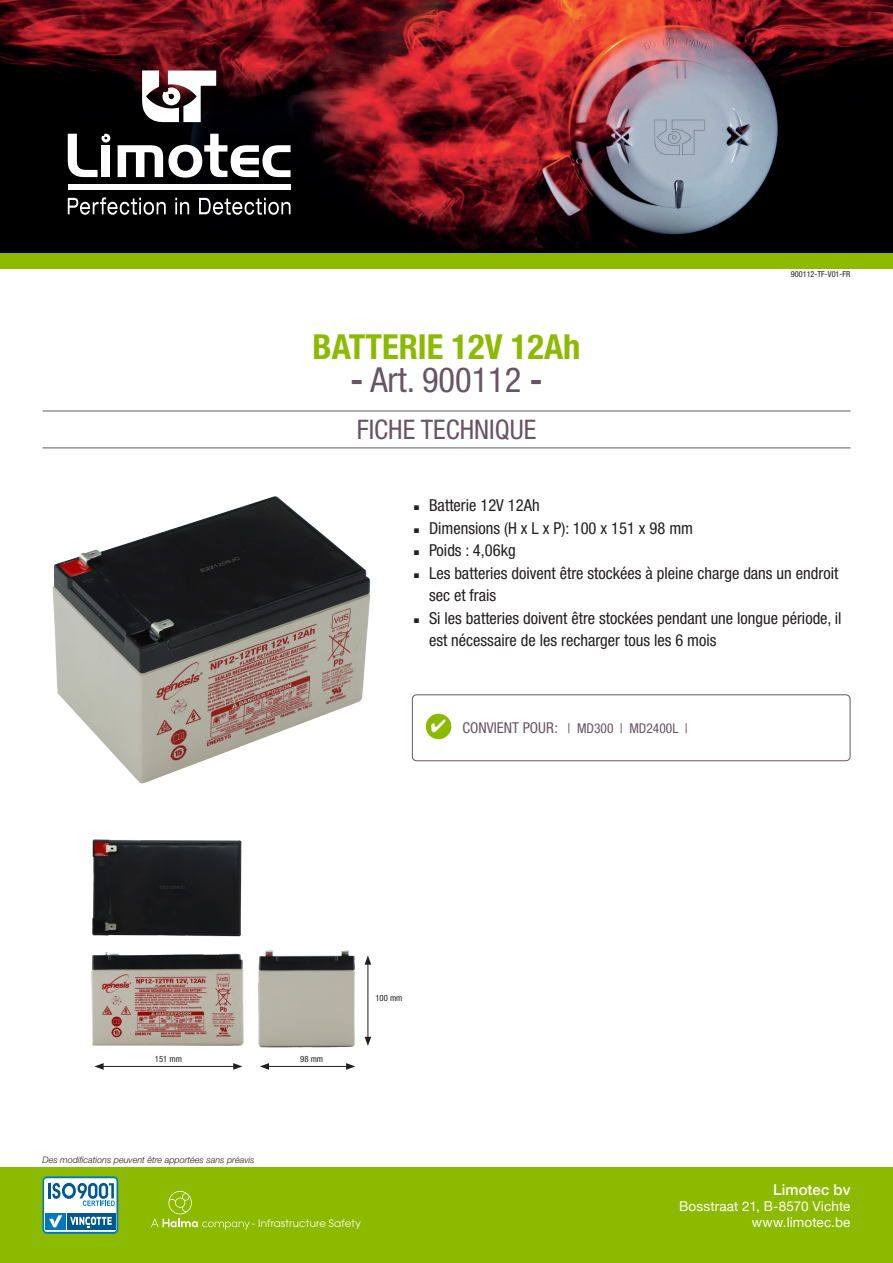
<style>
.page{position:relative;width:893px;height:1263px;background:#fff}
.page>*{position:absolute;margin:0;border:0;box-sizing:border-box;transform-origin:0 0}
.t1{font:700 condensed 34.5px "Helvetica Neue LT Std";color:#8bba00}
.t2{font:condensed 34.5px "Helvetica Neue LT Std";color:#685463}
.t3{font:condensed 27px "Helvetica Neue LT Std";color:#685463}
.t4{font:condensed 16.5px/22.5px "Helvetica Neue LT Std";color:#231f20}
.t5{font:500 15px "Helvetica Neue";letter-spacing:.005em;color:#fff}
.t6{font:13.5px "Helvetica Neue";letter-spacing:.01em;color:#fff}
._1__Kader{font:condensed 13.5px "Helvetica Neue LT Std";color:#685463}
.t7{font:10.2px "ITC Avant Garde Pro";letter-spacing:.025em;color:#fff}
._1__Tekst{font:italic 300 9px "Helvetica Neue LT Std";color:#231f20}
.TF_bullets{font:condensed 8.7px "Helvetica Neue LT Std";color:#231f20}
.t8{font:condensed 8.25px "Helvetica Neue LT Std";color:#231f20}
.s1{font-weight:700}
.s2{font-size:15px}
</style>
<div class="page">
<hr style="left:43px;top:411px;width:807px;height:1px;background:#685463">
<hr style="left:43px;top:447px;width:807px;height:1px;background:#685463">
<img style="left:0;top:0;width:893px;height:253px">
<svg style="left:68px;top:197px;width:98px;height:18px"></svg>
<svg style="left:175px;top:198px;width:14px;height:16px"></svg>
<svg style="left:199px;top:198px;width:92px;height:17px"></svg>
<div style="left:68px;top:185px;width:223px;height:5px;background:#fff"></div>
<svg style="left:118px;top:134px;width:173px;height:44px"></svg>
<svg style="left:68px;top:134px;width:42px;height:43px"></svg>
<svg style="left:142px;top:70px;width:74px;height:52px"></svg>
<div style="left:0;top:1167px;width:893px;height:96px;background:#8bba00"></div>
<div style="left:0;top:253px;width:893px;height:15px;background:#8bba00"></div>
<svg style="left:151px;top:1191px;width:99px;height:39px"></svg>
<svg style="left:43px;top:1176px;width:75px;height:58px;background:#89b7d2"></svg>
<div style="left:412px;top:694px;width:438px;height:67px;border:1px solid #685463;border-radius:4px"></div>
<div style="left:426px;top:714px;width:25px;height:25px;background:#8bba00;border-radius:50%"></div>
<img style="left:52px;top:496px;width:319px;height:288px">
<img style="left:91px;top:953px;width:153px;height:93px">
<img style="left:258px;top:950px;width:97px;height:98px">
<img style="left:92px;top:839px;width:150px;height:98px">
<hr style="left:101px;top:1066px;width:135px;height:1px;background:#231f20">
<svg style="left:94px;top:1063px;width:10px;height:7px"></svg>
<svg style="left:233px;top:1063px;width:9px;height:7px"></svg>
<hr style="left:267px;top:1066px;width:81px;height:1px;background:#231f20">
<svg style="left:260px;top:1063px;width:9px;height:7px"></svg>
<svg style="left:346px;top:1063px;width:9px;height:7px"></svg>
<hr style="left:368px;top:962px;width:1px;height:77px;background:#231f20">
<svg style="left:365px;top:1037px;width:6px;height:9px"></svg>
<svg style="left:365px;top:955px;width:6px;height:10px"></svg>
<p class="t1" style="left:312px;top:326px;width:269px">BATTERIE 12V 12Ah</p>
<p class="t2" style="left:351px;top:360px;width:193px"><span class="s1">-</span> Art. 900112 <span class="s1">-</span></p>
<p class="t3" style="left:357px;top:414px;width:181px">FICHE TECHNIQUE</p>
<p class="t8" style="left:791px;top:269px;width:61px">900112-TF-V01-FR</p>
<p class="t4" style="left:412px;top:494px;width:129px">◾ Batterie 12V 12Ah</p>
<p class="t4" style="left:412px;top:517px;width:283px">◾ Dimensions (H x L x P): 100 x 151 x 98 mm</p>
<p class="t4" style="left:412px;top:539px;width:105px">◾ Poids : 4,06kg</p>
<p class="t4" style="left:429px;top:562px;width:411px;text-indent:-17px">◾ Les batteries doivent être stockées à pleine charge dans un endroit sec et frais</p>
<p class="t4" style="left:429px;top:607px;width:414px;text-indent:-17px">◾ Si les batteries doivent être stockées pendant une longue période, il est nécessaire de les recharger tous les 6 mois</p>
<p class="_1__Kader" style="left:462px;top:720px;width:227px"><span class="s2">CONVIENT POUR:</span> | MD300 | MD2400L |</p>
<p class="TF_bullets" style="left:155px;top:1054px;width:29px">151 mm</p>
<p class="TF_bullets" style="left:300px;top:1054px;width:24px">98 mm</p>
<p class="TF_bullets" style="left:375px;top:992px;width:29px">100 mm</p>
<p class="_1__Tekst" style="left:43px;top:1154px;width:214px">Des modifications peuvent être apportées sans préavis</p>
<p class="t7" style="left:252px;top:1217px;width:111px">- Infrastructure Safety</p>
<p class="t5" style="left:773px;top:1178px;width:79px">Limotec bv</p>
<p class="t6" style="left:679px;top:1197px;width:173px">Bosstraat 21, B-8570 Vichte</p>
<p class="t6" style="left:752px;top:1213px;width:100px">www.limotec.be</p>
</div>
